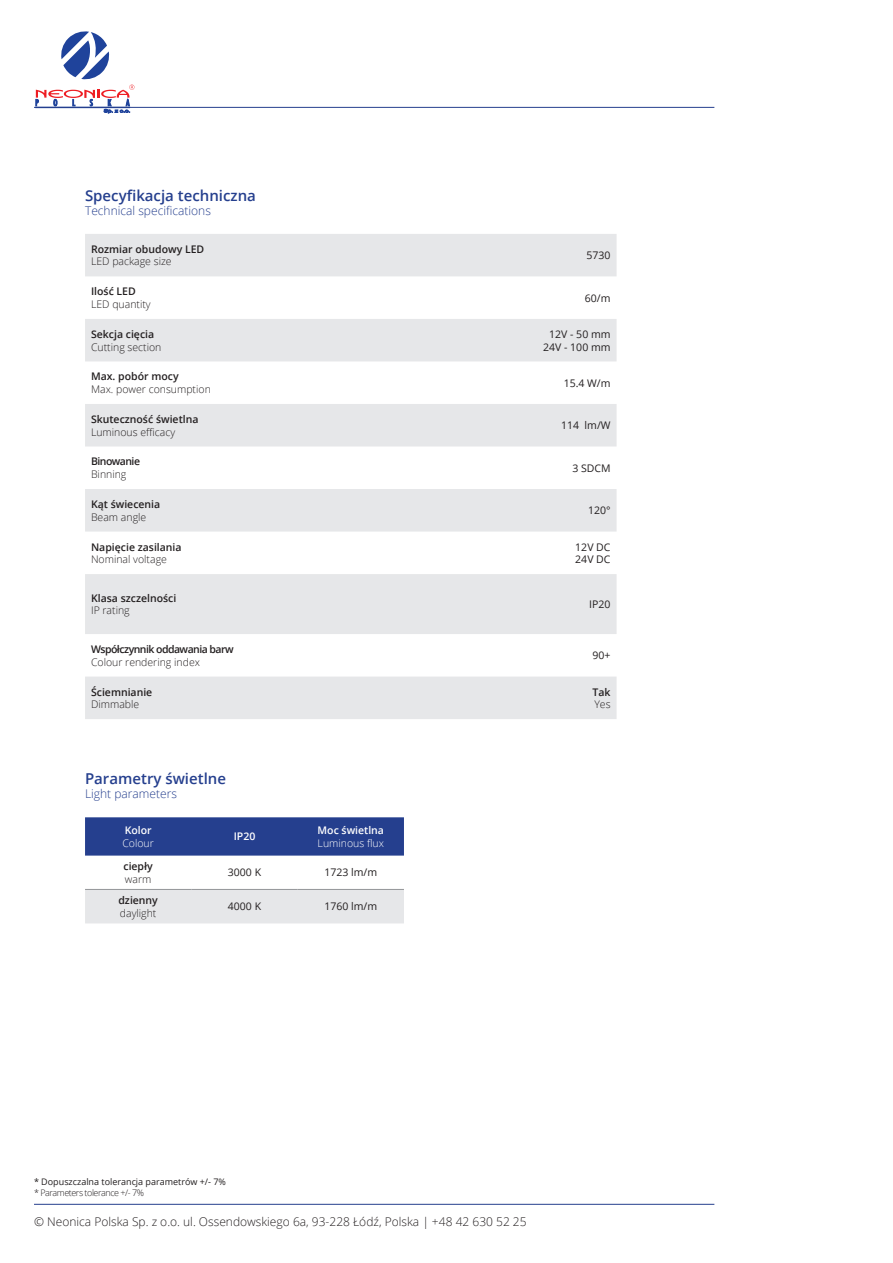
<style>
.page{position:relative;width:893px;height:1263px;background:#fff}
.page>*{position:absolute;margin:0;border:0;box-sizing:border-box;transform-origin:0 0}
.t1{font:600 15px "Open Sans";color:#253f8e}
.t2{font:300 12px "Open Sans";color:#231f20}
.t3{font:300 12px "Open Sans";color:#253f8e}
.t4{font:300 10.5px "Open Sans";color:#231f20}
.t5{font:600 10.5px "Open Sans";color:#231f20}
.t6{font:10.5px/12.6px "Open Sans";color:#231f20;text-align:center}
.t7{font:600 10.5px "Open Sans";letter-spacing:-.05em;color:#231f20}
.t8{font:600 10.5px "Open Sans";color:#fff}
.t9{font:300 10.5px "Open Sans";color:#fff}
.t10{font:9px "Open Sans";color:#231f20}
.t11{font:300 9px "Open Sans";letter-spacing:-.05em;color:#231f20}
</style>
<div class="page">
<hr style="left:34px;top:1204px;width:680px;height:1px;background:#253f8e">
<svg style="left:36px;top:31px;width:98px;height:82px"></svg>
<hr style="left:34px;top:107px;width:680px;height:1px;background:#253f8e">
<svg style="left:85px;top:234px;width:532px;height:485px;fill:#e6e7e9"></svg>
<div style="left:85px;top:817px;width:319px;height:38px;background:#253f8e"></div>
<div style="left:85px;top:890px;width:319px;height:33px;background:#e6e7e9"></div>
<hr style="left:85px;top:889px;width:106px;height:1px;background:#939598">
<hr style="left:191px;top:889px;width:107px;height:1px;background:#939598">
<hr style="left:298px;top:889px;width:106px;height:1px;background:#939598">
<h1 class="t1" style="left:85px;top:185px;width:172px">Specyfikacja techniczna</h1>
<p class="t3" style="left:85px;top:202px;width:127px">Technical specifications</p>
<p class="t5" style="left:91px;top:242px;width:115px">Rozmiar obudowy LED</p>
<p class="t4" style="left:91px;top:254px;width:82px">LED package size</p>
<p class="t5" style="left:91px;top:284px;width:46px">Ilość LED</p>
<p class="t4" style="left:91px;top:297px;width:61px">LED quantity</p>
<p class="t5" style="left:91px;top:327px;width:65px">Sekcja cięcia</p>
<p class="t4" style="left:91px;top:339px;width:72px">Cutting section</p>
<p class="t5" style="left:91px;top:369px;width:89px">Max. pobór mocy</p>
<p class="t4" style="left:91px;top:382px;width:121px">Max. power consumption</p>
<p class="t5" style="left:91px;top:412px;width:109px">Skuteczność świetlna</p>
<p class="t4" style="left:91px;top:424px;width:86px">Luminous efficacy</p>
<p class="t7" style="left:91px;top:454px;width:51px">Binowanie</p>
<p class="t4" style="left:91px;top:467px;width:37px">Binning</p>
<p class="t5" style="left:91px;top:497px;width:71px">Kąt świecenia</p>
<p class="t4" style="left:91px;top:510px;width:57px">Beam angle</p>
<p class="t5" style="left:91px;top:539px;width:92px">Napięcie zasilania</p>
<p class="t4" style="left:91px;top:552px;width:77px">Nominal voltage</p>
<p class="t5" style="left:91px;top:591px;width:87px">Klasa szczelności</p>
<p class="t4" style="left:91px;top:603px;width:40px">IP rating</p>
<p class="t7" style="left:91px;top:642px;width:144px">Współczynnik oddawania barw</p>
<p class="t4" style="left:91px;top:655px;width:110px">Colour rendering index</p>
<p class="t5" style="left:91px;top:684px;width:63px">Ściemnianie</p>
<p class="t4" style="left:91px;top:697px;width:50px">Dimmable</p>
<h1 class="t1" style="left:85px;top:768px;width:142px">Parametry świetlne</h1>
<p class="t3" style="left:85px;top:786px;width:93px">Light parameters</p>
<p class="t8" style="left:125px;top:823px;width:28px">Kolor</p>
<p class="t9" style="left:122px;top:836px;width:33px">Colour</p>
<p class="t8" style="left:234px;top:829px;width:23px">IP20</p>
<p class="t8" style="left:318px;top:823px;width:68px">Moc świetlna</p>
<p class="t9" style="left:318px;top:836px;width:68px">Luminous flux</p>
<p class="t5" style="left:123px;top:859px;width:31px">ciepły</p>
<p class="t4" style="left:125px;top:872px;width:28px">warm</p>
<p class="t5" style="left:118px;top:893px;width:41px">dzienny</p>
<p class="t4" style="left:120px;top:906px;width:38px">daylight</p>
<p class="t6" style="left:228px;top:866px;width:35px">3000 K</p>
<p class="t6" style="left:324px;top:866px;width:54px">1723 lm/m</p>
<p class="t6" style="left:228px;top:900px;width:35px">4000 K</p>
<p class="t6" style="left:324px;top:900px;width:54px">1760 lm/m</p>
<p class="t6" style="left:587px;top:249px;width:26px">5730</p>
<p class="t6" style="left:585px;top:291px;width:27px">60/m</p>
<p class="t6" style="left:543px;top:327px;width:69px">12V - 50 mm<br>24V - 100 mm</p>
<p class="t6" style="left:564px;top:376px;width:48px">15.4 W/m</p>
<p class="t6" style="left:561px;top:419px;width:51px">114 lm/W</p>
<p class="t6" style="left:572px;top:461px;width:40px">3 SDCM</p>
<p class="t6" style="left:588px;top:504px;width:24px">120°</p>
<p class="t6" style="left:575px;top:540px;width:37px;text-align:left">12V DC<br>24V DC</p>
<p class="t6" style="left:589px;top:598px;width:23px">IP20</p>
<p class="t6" style="left:593px;top:649px;width:20px">90+</p>
<p class="t5" style="left:592px;top:684px;width:20px">Tak</p>
<p class="t4" style="left:594px;top:697px;width:18px">Yes</p>
<p class="t10" style="left:34px;top:1176px;width:194px">* Dopuszczalna tolerancja parametrów +/- 7%</p>
<p class="t11" style="left:34px;top:1187px;width:112px">* Parameters tolerance +/- 7%</p>
<p class="t2" style="left:34px;top:1213px;width:494px">© Neonica Polska Sp. z o.o. ul. Ossendowskiego 6a, 93-228 Łódź, Polska | +48 42 630 52 25</p>
</div>
